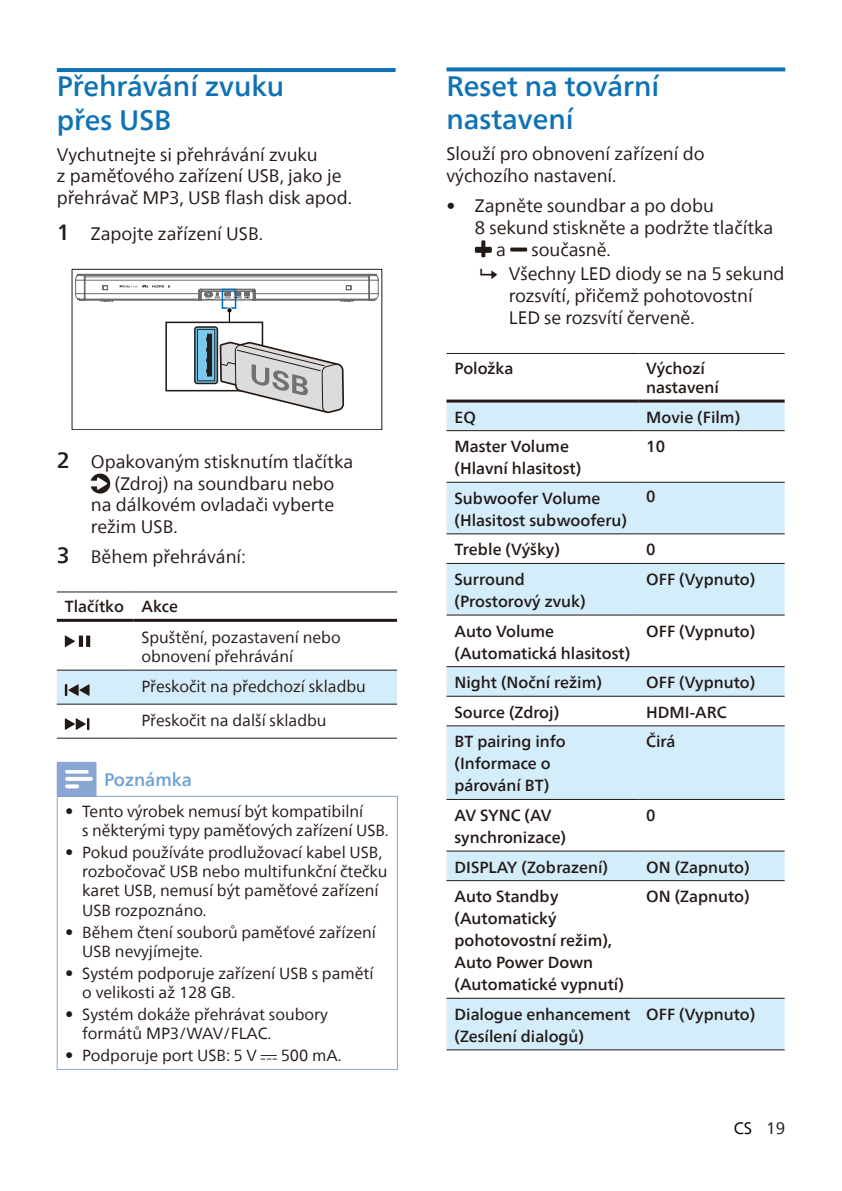
<style>
.page{position:relative;width:842px;height:1191px;background:#fff}
.page>*{position:absolute;margin:0;border:0;box-sizing:border-box;transform-origin:0 0}
.heading2{font:500 28px/33.6px "Neue Frutiger World";color:#0e72b5}
.Body_Text_9{font:18px/21.6px "Neue Frutiger World";color:#231916}
.notes-caption-paragr{font:500 18px "Neue Frutiger World";color:#6aa1d7}
.t1{font:16.4px "Neue Frutiger World";color:#000}
.Table_text_8{font:16px/19.2px "Neue Frutiger World";color:#231916}
.faq-answer-paragraph{font:500 16px/22px "Neue Frutiger World";color:#231916}
.Table_text-_Medium_8{font:500 16px/19.2px "Neue Frutiger World";color:#231916}
.s1{font-weight:500;font-size:22px}
.s2{font-size:17px}
.s3{font-weight:500}
.s4{color:#231916}
</style>
<div class="page">
<hr style="left:57px;top:68px;width:339px;height:4px;background:#0e72b5">
<svg style="left:75px;top:268px;width:304px;height:146px"></svg>
<svg style="left:91px;top:473px;width:19px;height:20px"></svg>
<hr style="left:57px;top:669px;width:76px;height:1px;background:#231916">
<hr style="left:133px;top:669px;width:264px;height:1px;background:#231916">
<hr style="left:57px;top:591px;width:76px;height:1px;background:#231916">
<hr style="left:133px;top:591px;width:264px;height:1px;background:#231916">
<hr style="left:57px;top:737px;width:76px;height:1px;background:#231916">
<hr style="left:133px;top:737px;width:264px;height:1px;background:#231916">
<hr style="left:57px;top:619px;width:76px;height:3px;background:#231916">
<hr style="left:133px;top:619px;width:264px;height:3px;background:#231916">
<svg style="left:65px;top:635px;width:10px;height:12px"></svg>
<svg style="left:86px;top:635px;width:4px;height:12px"></svg>
<svg style="left:79px;top:635px;width:4px;height:12px"></svg>
<svg style="left:57px;top:670px;width:340px;height:34px"></svg>
<svg style="left:65px;top:718px;width:24px;height:12px"></svg>
<div style="left:57px;top:762px;width:39px;height:34px;background:#89a5d2"></div>
<hr style="left:397px;top:797px;width:1px;height:272px;background:#89a5d2">
<hr style="left:96px;top:762px;width:1px;height:34px;background:#89a5d2">
<hr style="left:57px;top:797px;width:1px;height:272px;background:#89a5d2">
<hr style="left:57px;top:1069px;width:39px;height:1px;background:#89a5d2">
<hr style="left:96px;top:1069px;width:302px;height:1px;background:#89a5d2">
<hr style="left:96px;top:796px;width:302px;height:1px;background:#89a5d2">
<svg style="left:65px;top:770px;width:28px;height:18px"></svg>
<svg style="left:261px;top:1055px;width:16px;height:5px"></svg>
<svg style="left:446px;top:67px;width:339px;height:4px"></svg>
<svg style="left:475px;top:240px;width:17px;height:17px"></svg>
<svg style="left:510px;top:247px;width:17px;height:4px"></svg>
<svg style="left:446px;top:402px;width:339px;height:647px"></svg>
<hr style="left:446px;top:430px;width:192px;height:1px;background:#231916">
<hr style="left:638px;top:430px;width:147px;height:1px;background:#231916">
<hr style="left:446px;top:482px;width:192px;height:1px;background:#231916">
<hr style="left:638px;top:482px;width:147px;height:1px;background:#231916">
<hr style="left:446px;top:533px;width:192px;height:1px;background:#231916">
<hr style="left:638px;top:533px;width:147px;height:1px;background:#231916">
<hr style="left:446px;top:563px;width:192px;height:1px;background:#231916">
<hr style="left:638px;top:563px;width:147px;height:1px;background:#231916">
<hr style="left:446px;top:614px;width:192px;height:1px;background:#231916">
<hr style="left:638px;top:614px;width:147px;height:1px;background:#231916">
<hr style="left:446px;top:666px;width:192px;height:1px;background:#231916">
<hr style="left:638px;top:666px;width:147px;height:1px;background:#231916">
<hr style="left:446px;top:695px;width:192px;height:1px;background:#231916">
<hr style="left:638px;top:695px;width:147px;height:1px;background:#231916">
<hr style="left:446px;top:725px;width:192px;height:1px;background:#231916">
<hr style="left:638px;top:725px;width:147px;height:1px;background:#231916">
<hr style="left:446px;top:799px;width:192px;height:1px;background:#231916">
<hr style="left:638px;top:799px;width:147px;height:1px;background:#231916">
<hr style="left:446px;top:850px;width:192px;height:1px;background:#231916">
<hr style="left:638px;top:850px;width:147px;height:1px;background:#231916">
<hr style="left:446px;top:880px;width:192px;height:1px;background:#231916">
<hr style="left:638px;top:880px;width:147px;height:1px;background:#231916">
<hr style="left:446px;top:997px;width:192px;height:1px;background:#231916">
<hr style="left:638px;top:997px;width:147px;height:1px;background:#231916">
<hr style="left:446px;top:1049px;width:192px;height:1px;background:#231916">
<hr style="left:638px;top:1049px;width:147px;height:1px;background:#231916">
<hr style="left:446px;top:353px;width:192px;height:1px;background:#231916">
<hr style="left:638px;top:353px;width:147px;height:1px;background:#231916">
<hr style="left:446px;top:399px;width:192px;height:3px;background:#231916">
<hr style="left:638px;top:399px;width:147px;height:3px;background:#231916">
<p class="heading2" style="left:57px;top:70px;width:229px">Přehrávání zvuku přes USB</p>
<p class="Body_Text_9" style="left:57px;top:144px;width:297px">Vychutnejte si přehrávání zvuku<br>z paměťového zařízení USB, jako je přehrávač MP3, USB flash disk apod.</p>
<p class="Body_Text_9" style="left:57px;top:223px;width:208px"><span class="s1">1</span> Zapojte zařízení USB.</p>
<p class="Body_Text_9" style="left:57px;top:451px;width:298px"><span class="s1">2</span> Opakovaným stisknutím tlačítka</p>
<p class="Body_Text_9" style="left:114px;top:473px;width:222px">(Zdroj) na soundbaru nebo</p>
<p class="Body_Text_9" style="left:91px;top:494px;width:245px">na dálkovém ovladači vyberte</p>
<p class="Body_Text_9" style="left:91px;top:516px;width:88px">režim USB.</p>
<p class="Body_Text_9" style="left:57px;top:546px;width:191px"><span class="s1">3</span> Během přehrávání:</p>
<p class="Table_text-_Medium_8" style="left:65px;top:597px;width:61px">Tlačítko</p>
<p class="Table_text-_Medium_8" style="left:141px;top:597px;width:38px">Akce</p>
<p class="Table_text_8" style="left:141px;top:628px;width:201px">Spuštění, pozastavení nebo obnovení přehrávání</p>
<p class="Table_text_8" style="left:141px;top:677px;width:226px">Přeskočit na předchozí skladbu</p>
<p class="Table_text_8" style="left:141px;top:711px;width:187px">Přeskočit na další skladbu</p>
<p class="notes-caption-paragr" style="left:104px;top:765px;width:89px">Poznámka</p>
<p class="Table_text_8" style="left:82px;top:802px;width:308px;text-indent:-17px"><span class="s2">•</span> Tento výrobek nemusí být kompatibilní<br>s některými typy paměťových zařízení USB.</p>
<p class="Table_text_8" style="left:82px;top:843px;width:307px;text-indent:-17px"><span class="s2">•</span> Pokud používáte prodlužovací kabel USB, rozbočovač USB nebo multifunkční čtečku karet USB, nemusí být paměťové zařízení USB rozpoznáno.</p>
<p class="Table_text_8" style="left:82px;top:922px;width:295px;text-indent:-17px"><span class="s2">•</span> Během čtení souborů paměťové zařízení<br>USB nevyjímejte.</p>
<p class="Table_text_8" style="left:82px;top:964px;width:293px;text-indent:-17px"><span class="s2">•</span> Systém podporuje zařízení USB s pamětí o velikosti až 128 GB.</p>
<p class="Table_text_8" style="left:82px;top:1005px;width:247px;text-indent:-17px"><span class="s2">•</span> Systém dokáže přehrávat soubory formátů MP3/WAV/FLAC.</p>
<p class="Table_text_8" style="left:65px;top:1046px;width:193px"><span class="s2">•</span> Podporuje port USB: 5 V</p>
<p class="Table_text_8" style="left:281px;top:1046px;width:62px">500 mA.</p>
<p class="heading2" style="left:446px;top:69px;width:214px">Reset na tovární nastavení</p>
<p class="Body_Text_9" style="left:446px;top:143px;width:260px">Slouží pro obnovení zařízení do výchozího nastavení.</p>
<p class="Body_Text_9" style="left:446px;top:195px;width:269px"><span class="s3">•</span> Zapněte soundbar a po dobu</p>
<p class="Body_Text_9" style="left:475px;top:217px;width:300px">8 sekund stiskněte a podržte tlačítka</p>
<p class="Body_Text_9" style="left:496px;top:239px;width:11px">a</p>
<p class="Body_Text_9" style="left:531px;top:239px;width:81px">současně.</p>
<p class="Body_Text_9" style="left:509px;top:263px;width:277px">Všechny LED diody se na 5 sekund rozsvítí, přičemž pohotovostní<br>LED se rozsvítí červeně.</p>
<p class="Table_text-_Medium_8" style="left:454px;top:359px;width:60px">Položka</p>
<p class="Table_text-_Medium_8" style="left:646px;top:359px;width:74px">Výchozí nastavení</p>
<p class="faq-answer-paragraph" style="left:454px;top:406px;width:23px">EQ</p>
<p class="faq-answer-paragraph" style="left:646px;top:406px;width:95px">Movie (Film)</p>
<p class="faq-answer-paragraph" style="left:454px;top:436px;width:128px">Master Volume (Hlavní hlasitost)</p>
<p class="faq-answer-paragraph" style="left:646px;top:436px;width:20px">10</p>
<p class="faq-answer-paragraph" style="left:454px;top:487px;width:174px">Subwoofer Volume (Hlasitost subwooferu)</p>
<p class="faq-answer-paragraph" style="left:646px;top:485px;width:11px">0</p>
<p class="faq-answer-paragraph" style="left:454px;top:539px;width:107px">Treble (Výšky)</p>
<p class="faq-answer-paragraph" style="left:646px;top:539px;width:11px">0</p>
<p class="faq-answer-paragraph" style="left:454px;top:568px;width:133px">Surround (Prostorový zvuk)</p>
<p class="faq-answer-paragraph" style="left:646px;top:568px;width:111px">OFF (Vypnuto)</p>
<p class="faq-answer-paragraph" style="left:454px;top:620px;width:177px">Auto Volume (Automatická hlasitost)</p>
<p class="faq-answer-paragraph" style="left:646px;top:620px;width:111px">OFF (Vypnuto)</p>
<p class="faq-answer-paragraph" style="left:454px;top:671px;width:149px">Night (Noční režim)</p>
<p class="faq-answer-paragraph" style="left:646px;top:671px;width:111px">OFF (Vypnuto)</p>
<p class="faq-answer-paragraph" style="left:454px;top:701px;width:106px">Source (Zdroj)</p>
<p class="faq-answer-paragraph" style="left:646px;top:701px;width:82px">HDMI-ARC</p>
<p class="faq-answer-paragraph" style="left:454px;top:731px;width:113px">BT pairing info (Informace o párování BT)</p>
<p class="faq-answer-paragraph" style="left:646px;top:731px;width:31px">Čirá</p>
<p class="faq-answer-paragraph" style="left:454px;top:804px;width:113px">AV SYNC (AV synchronizace)</p>
<p class="faq-answer-paragraph" style="left:646px;top:804px;width:11px">0</p>
<p class="faq-answer-paragraph" style="left:454px;top:856px;width:155px">DISPLAY (Zobrazení)</p>
<p class="faq-answer-paragraph" style="left:646px;top:856px;width:105px">ON (Zapnuto)</p>
<p class="faq-answer-paragraph" style="left:454px;top:885px;width:171px">Auto Standby (Automatický pohotovostní režim),<br>Auto Power Down (Automatické vypnutí)</p>
<p class="faq-answer-paragraph" style="left:646px;top:885px;width:105px">ON (Zapnuto)</p>
<p class="faq-answer-paragraph" style="left:454px;top:1003px;width:177px">Dialogue enhancement (Zesílení dialogů)</p>
<p class="faq-answer-paragraph" style="left:646px;top:1003px;width:111px">OFF (Vypnuto)</p>
<p class="t1" style="left:734px;top:1115px;width:53px">CS <span class="s4">19</span></p>
</div>
